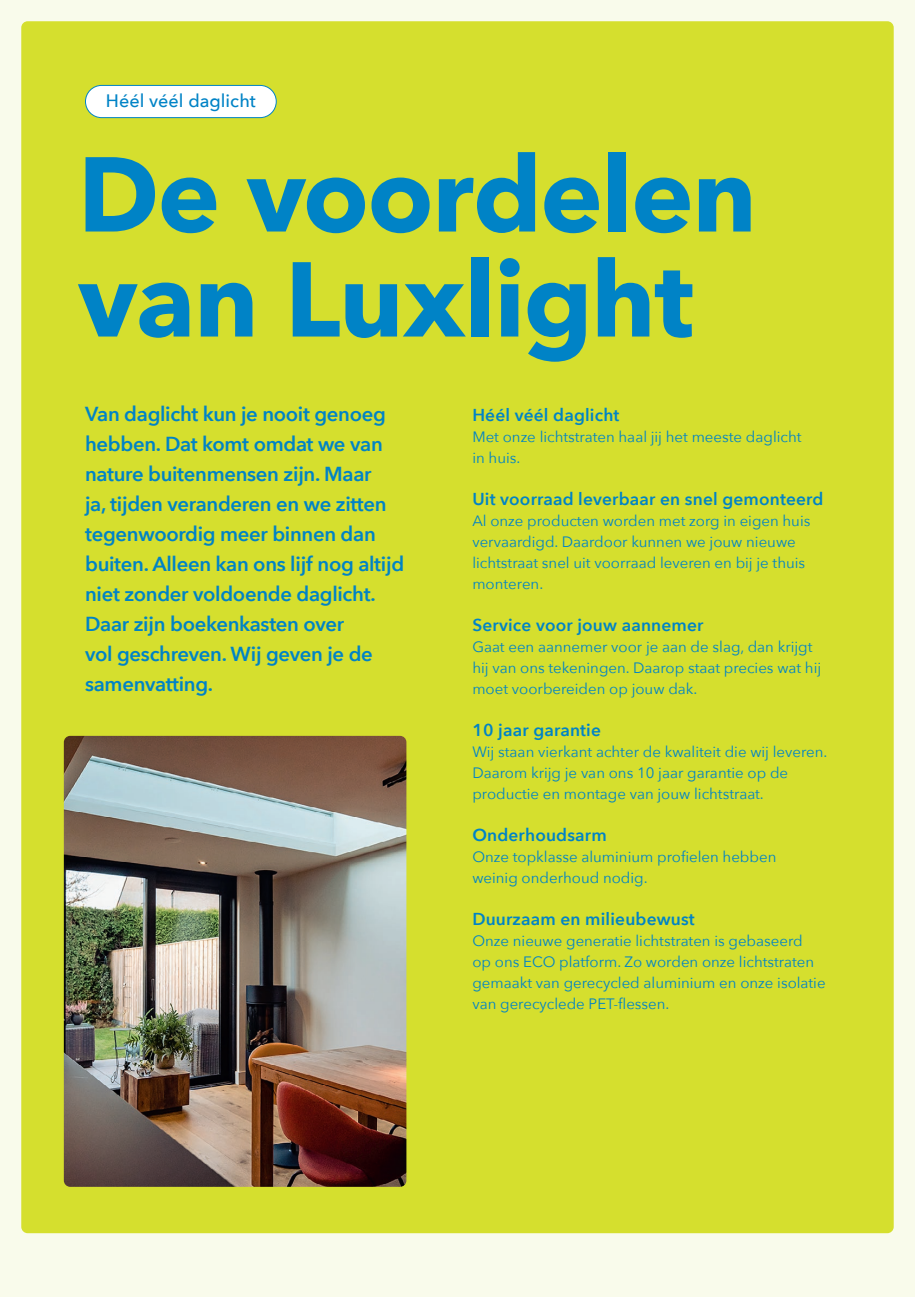
<style>
.page{position:relative;width:915px;height:1297px;background:#fff}
.page>*{position:absolute;margin:0;border:0;box-sizing:border-box;transform-origin:0 0}
.t1{font:700 105px/105px "Avenir Next";letter-spacing:-.015em;color:#0083c6}
.t2{font:600 20.25px/30px "Avenir Next";letter-spacing:-.015em;color:#0083c6}
.t3{font:500 18px "Avenir Next";letter-spacing:.005em;color:#0083c6}
.t4{font:600 17.25px "Avenir Next";letter-spacing:.01em;color:#0083c6}
.t5{font:15px/21px "Avenir Next";color:#0083c6}
</style>
<div class="page">
<div style="left:0;top:0;width:914px;height:1297px;background:#f9fbeb"></div>
<div style="left:21px;top:21px;width:872px;height:1212px;background:#d5df2e;border-radius:6px"></div>
<img style="left:64px;top:736px;width:342px;height:451px">
<div style="left:85px;top:85px;width:191px;height:33px;background:#fff;border-radius:16px"></div>
<div style="left:85px;top:85px;width:191px;height:33px;border:1px solid #0083c6;border-radius:16px"></div>
<p class="t3" style="left:106px;top:94px;width:151px">Héél véél daglicht</p>
<h1 class="t1" style="left:78px;top:151px;width:680px">De voordelen van Luxlight</h1>
<p class="t2" style="left:85px;top:401px;width:320px">Van daglicht kun je nooit genoeg hebben. Dat komt omdat we van nature buitenmensen zijn. Maar<br>ja, tijden veranderen en we zitten tegenwoordig meer binnen dan buiten. Alleen kan ons lijf nog altijd niet zonder voldoende daglicht.<br>Daar zijn boekenkasten over<br>vol geschreven. Wij geven je de samenvatting.</p>
<p class="t4" style="left:472px;top:408px;width:148px">Héél véél daglicht</p>
<p class="t5" style="left:472px;top:425px;width:330px">Met onze lichtstraten haal jij het meeste daglicht in huis.</p>
<p class="t4" style="left:472px;top:492px;width:352px">Uit voorraad leverbaar en snel gemonteerd</p>
<p class="t5" style="left:472px;top:509px;width:339px">Al onze producten worden met zorg in eigen huis vervaardigd. Daardoor kunnen we jouw nieuwe lichtstraat snel uit voorraad leveren en bij je thuis monteren.</p>
<p class="t4" style="left:472px;top:618px;width:232px">Service voor jouw aannemer</p>
<p class="t5" style="left:472px;top:635px;width:350px">Gaat een aannemer voor je aan de slag, dan krijgt hij van ons tekeningen. Daarop staat precies wat hij moet voorbereiden op jouw dak.</p>
<p class="t4" style="left:472px;top:723px;width:130px">10 jaar garantie</p>
<p class="t5" style="left:472px;top:740px;width:356px">Wij staan vierkant achter de kwaliteit die wij leveren.<br>Daarom krijg je van ons 10 jaar garantie op de productie en montage van jouw lichtstraat.</p>
<p class="t4" style="left:472px;top:828px;width:136px">Onderhoudsarm</p>
<p class="t5" style="left:472px;top:845px;width:305px">Onze topklasse aluminium profielen hebben weinig onderhoud nodig.</p>
<p class="t4" style="left:472px;top:912px;width:224px">Duurzaam en milieubewust</p>
<p class="t5" style="left:472px;top:929px;width:354px">Onze nieuwe generatie lichtstraten is gebaseerd<br>op ons ECO platform. Zo worden onze lichtstraten gemaakt van gerecycled aluminium en onze isolatie van gerecyclede PET-flessen.</p>
</div>
